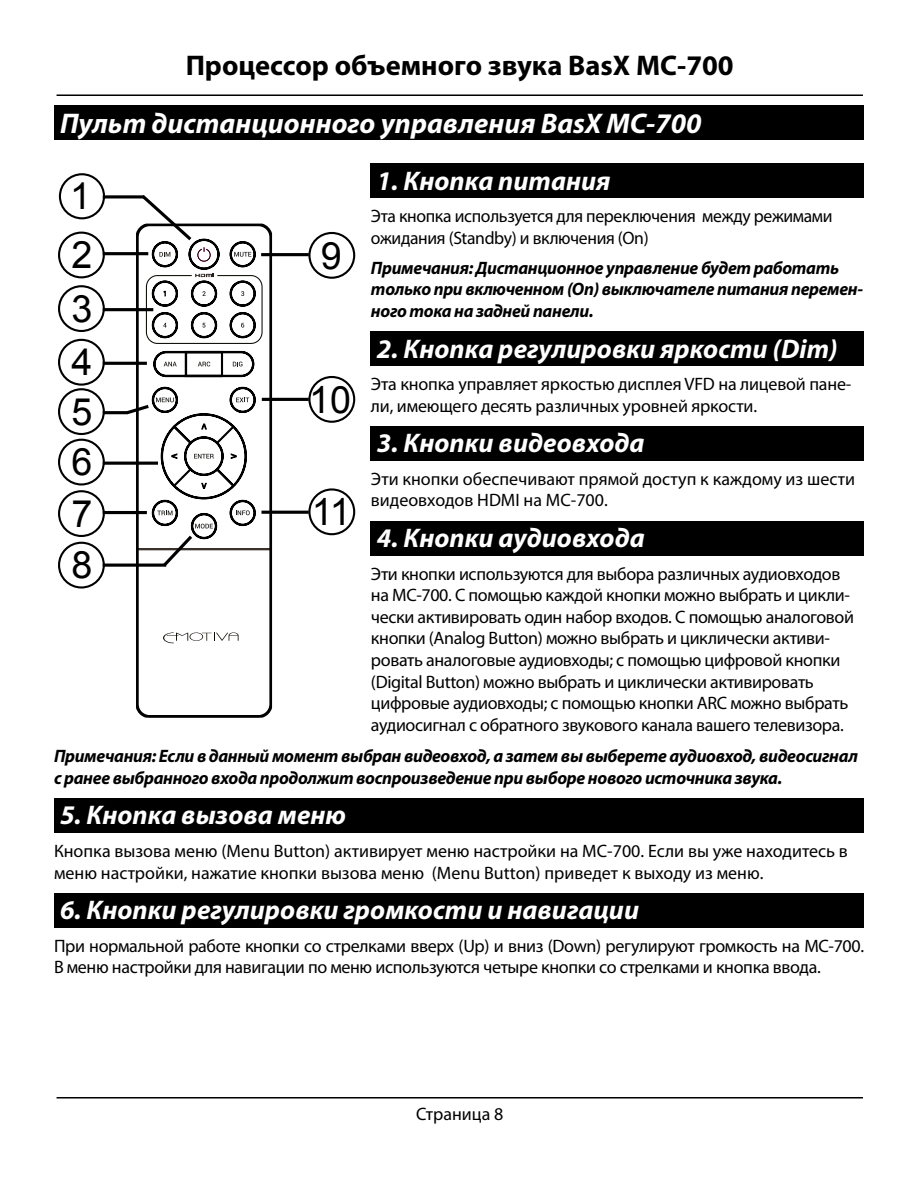
<style>
.page{position:relative;width:918px;height:1188px;background:#fff}
.page>*{position:absolute;margin:0;border:0;box-sizing:border-box;transform-origin:0 0}
.t1{font:37.65px/53.6px "Arial";color:#000}
.t2{font:37.05px "Arial";color:#000}
.t3{font:italic 700 28.5px "Myriad Pro";color:#fff}
.t4{font:700 28.5px "Myriad Pro";color:#000}
.t5{font:italic 700 27px "Myriad Pro";color:#fff}
.t6{font:18px/21.6px "Myriad Pro";letter-spacing:-.02em;color:#000}
.t7{font:italic 700 18px/21.6px "Myriad Pro";letter-spacing:-.02em;color:#000}
.t8{font:18px/21.6px "Myriad Pro";color:#000}
</style>
<div class="page">
<hr style="left:57px;top:94px;width:806px;height:2px;background:#000">
<hr style="left:57px;top:1097px;width:806px;height:2px;background:#000">
<div style="left:54px;top:105px;width:810px;height:35px;background:#000"></div>
<div style="left:371px;top:163px;width:493px;height:35px;background:#000"></div>
<div style="left:371px;top:331px;width:493px;height:35px;background:#000"></div>
<div style="left:371px;top:426px;width:493px;height:35px;background:#000"></div>
<div style="left:371px;top:521px;width:493px;height:35px;background:#000"></div>
<div style="left:59px;top:173px;width:46px;height:46px;border:2px solid #000;border-radius:50%"></div>
<hr style="left:103px;top:252px;width:45px;height:3px;background:#000">
<svg style="left:135px;top:224px;width:138px;height:494px"></svg>
<div style="left:58px;top:232px;width:47px;height:46px;border:2px solid #000;border-radius:50%"></div>
<div style="left:58px;top:285px;width:47px;height:47px;border:2px solid #000;border-radius:50%"></div>
<div style="left:58px;top:490px;width:47px;height:47px;border:2px solid #000;border-radius:50%"></div>
<div style="left:58px;top:542px;width:47px;height:47px;border:2px solid #000;border-radius:50%"></div>
<hr style="left:103px;top:195px;width:41px;height:3px;background:#000">
<svg style="left:138px;top:195px;width:125px;height:149px"></svg>
<hr style="left:103px;top:564px;width:63px;height:3px;background:#000">
<hr style="left:103px;top:511px;width:44px;height:3px;background:#000">
<hr style="left:103px;top:308px;width:50px;height:3px;background:#000">
<div style="left:58px;top:339px;width:47px;height:47px;border:2px solid #000;border-radius:50%"></div>
<hr style="left:103px;top:362px;width:44px;height:3px;background:#000">
<div style="left:58px;top:439px;width:47px;height:47px;border:2px solid #000;border-radius:50%"></div>
<hr style="left:103px;top:462px;width:55px;height:3px;background:#000">
<div style="left:58px;top:388px;width:47px;height:47px;border:2px solid #000;border-radius:50%"></div>
<hr style="left:103px;top:411px;width:25px;height:3px;background:#000">
<hr style="left:261px;top:253px;width:48px;height:3px;background:#000">
<hr style="left:262px;top:398px;width:47px;height:3px;background:#000">
<hr style="left:261px;top:511px;width:48px;height:3px;background:#000">
<div style="left:308px;top:232px;width:47px;height:47px;border:2px solid #000;border-radius:50%"></div>
<div style="left:308px;top:376px;width:47px;height:47px;border:2px solid #000;border-radius:50%"></div>
<div style="left:308px;top:488px;width:47px;height:47px;border:2px solid #000;border-radius:50%"></div>
<svg style="left:123px;top:386px;width:134px;height:184px"></svg>
<div style="left:54px;top:798px;width:810px;height:35px;background:#000"></div>
<div style="left:54px;top:893px;width:810px;height:35px;background:#000"></div>
<h3 class="t4" style="left:186px;top:47px;width:550px">Процессор объемного звука BasX MC-700</h3>
<h3 class="t3" style="left:60px;top:105px;width:643px">Пульт дистанционного управления BasX MC-700</h3>
<h3 class="t5" style="left:377px;top:163px;width:235px">1. Кнопка питания</h3>
<p class="t6" style="left:371px;top:205px;width:463px">Эта кнопка используется для переключения между режимами ожидания (Standby) и включения (On)</p>
<p class="t7" style="left:371px;top:256px;width:494px">Примечания: Дистанционное управление будет работать только при включенном (On) выключателе питания перемен&shy;ного тока на задней панели.</p>
<h3 class="t5" style="left:377px;top:331px;width:462px">2. Кнопка регулировки яркости (Dim)</h3>
<p class="t6" style="left:371px;top:373px;width:482px">Эта кнопка управляет яркостью дисплея VFD на лицевой пане&shy;ли, имеющего десять различных уровней яркости.</p>
<h3 class="t5" style="left:377px;top:426px;width:269px">3. Кнопки видеовхода</h3>
<p class="t8" style="left:371px;top:468px;width:486px">Эти кнопки обеспечивают прямой доступ к каждому из шести видеовходов HDMI на MC-700.</p>
<h3 class="t5" style="left:377px;top:521px;width:269px">4. Кнопки аудиовхода</h3>
<p class="t6" style="left:371px;top:563px;width:485px">Эти кнопки используются для выбора различных аудиовходов на MC-700. С помощью каждой кнопки можно выбрать и цикли&shy;чески активировать один набор входов. С помощью аналоговой кнопки (Analog Button) можно выбрать и циклически активи&shy;ровать аналоговые аудиовходы; с помощью цифровой кнопки (Digital Button) можно выбрать и циклически активировать цифровые аудиовходы; с помощью кнопки ARC можно выбрать аудиосигнал с обратного звукового канала вашего телевизора.</p>
<h2 class="t2" style="left:70px;top:171px;width:22px">1</h2>
<h1 class="t1" style="left:71px;top:228px;width:22px">2<br>3</h1>
<h1 class="t1" style="left:321px;top:228px;width:22px">9</h1>
<h1 class="t1" style="left:71px;top:335px;width:22px">4</h1>
<h1 class="t1" style="left:309px;top:372px;width:43px">10</h1>
<h1 class="t1" style="left:71px;top:385px;width:22px">5</h1>
<h1 class="t1" style="left:71px;top:435px;width:22px">6</h1>
<h1 class="t1" style="left:312px;top:485px;width:41px">11</h1>
<h1 class="t1" style="left:71px;top:488px;width:22px;line-height:51.4px">7<br>8</h1>
<p class="t7" style="left:54px;top:745px;width:805px">Примечания: Если в данный момент выбран видеовход, а затем вы выберете аудиовход, видеосигнал с ранее выбранного входа продолжит воспроизведение при выборе нового источника звука.</p>
<h3 class="t5" style="left:60px;top:798px;width:288px">5. Кнопка вызова меню</h3>
<p class="t8" style="left:54px;top:840px;width:795px">Кнопка вызова меню (Menu Button) активирует меню настройки на MC-700. Если вы уже находитесь в меню настройки, нажатие кнопки вызова меню (Menu Button) приведет к выходу из меню.</p>
<h3 class="t5" style="left:60px;top:893px;width:581px">6. Кнопки регулировки громкости и навигации</h3>
<p class="t6" style="left:54px;top:935px;width:812px">При нормальной работе кнопки со стрелками вверх (Up) и вниз (Down) регулируют громкость на MC-700.<br>В меню настройки для навигации по меню используются четыре кнопки со стрелками и кнопка ввода.</p>
<p class="t8" style="left:416px;top:1103px;width:89px">Страница 8</p>
</div>
